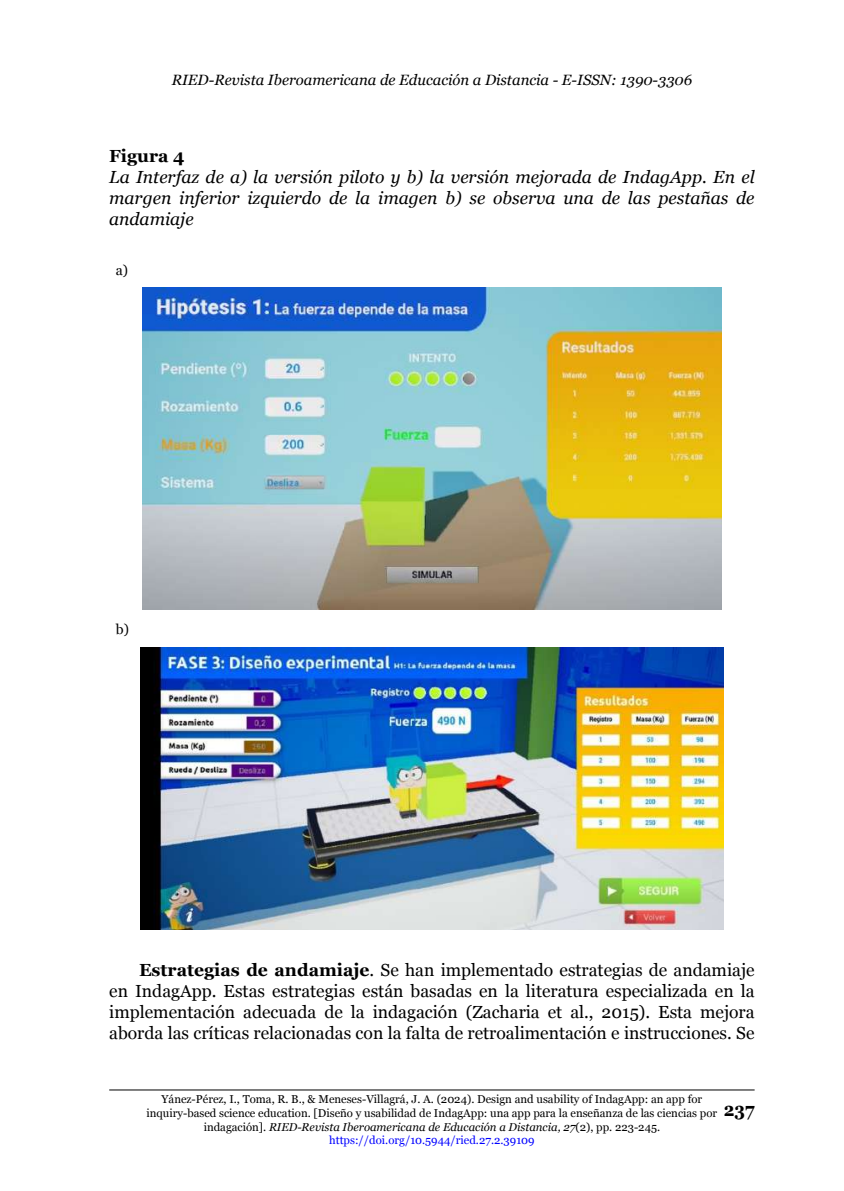
<style>
.page{position:relative;width:844px;height:1191px;background:#fff}
.page>*{position:absolute;margin:0;border:0;box-sizing:border-box;transform-origin:0 0}
.t1{font:700 18.9px "Georgia";color:#000;scale:.9 1}
.t2{font:17.5px/21px "Georgia";color:#000;text-align:justify}
.t3{font:italic 17.5px/21px "Georgia";color:#000;text-align:justify}
.t4{font:700 17.5px "Georgia";color:#000}
.t5{font:italic 14.88px "Georgia";color:#000}
.t6{font:14px "Georgia";color:#000}
.t7{font:11.38px/13.7px "Georgia";color:#000;text-align:center}
.s1{font-weight:700}
.s2{font-style:italic}
.s3{color:#00f}
</style>
<div class="page">
<img style="left:142px;top:287px;width:579px;height:323px">
<img style="left:140px;top:647px;width:583px;height:283px">
<hr style="left:109px;top:1089px;width:645px;height:1px;background:#000">
<h3 class="t5" style="left:172px;top:69px;width:522px">RIED-Revista Iberoamericana de Educación a Distancia - E-ISSN: 1390-3306</h3>
<h2 class="t4" style="left:109px;top:143px;width:77px">Figura 4</h2>
<h2 class="t3" style="left:109px;top:166px;width:646px">La Interfaz de a) la versión piloto y b) la versión mejorada de IndagApp. En el margen inferior izquierdo de la imagen b) se observa una de las pestañas de andamiaje</h2>
<p class="t6" style="left:116px;top:259px;width:14px">a)</p>
<p class="t6" style="left:116px;top:619px;width:15px">b)</p>
<p class="t2" style="left:109px;top:958px;width:646px;text-indent:30px"><span class="s1">Estrategias de andamiaje</span>. Se han implementado estrategias de andamiaje en IndagApp. Estas estrategias están basadas en la literatura especializada en la implementación adecuada de la indagación (Zacharia et al., 2015). Esta mejora aborda las críticas relacionadas con la falta de retroalimentación e instrucciones. Se</p>
<p class="t7" style="left:146px;top:1092px;width:572px">Yánez-Pérez, I., Toma, R. B., &amp; Meneses-Villagrá, J. A. (2024). Design and usability of IndagApp: an app for inquiry-based science education. [Diseño y usabilidad de IndagApp: una app para la enseñanza de las ciencias por indagación]. <span class="s2">RIED-Revista Iberoamericana de Educación a Distancia, 27</span>(2), pp. 223-245. <span class="s3">https://doi.org/10.5944/ried.27.2.39109</span></p>
<h1 class="t1" style="left:723px;top:1095px;width:36px">237</h1>
</div>
